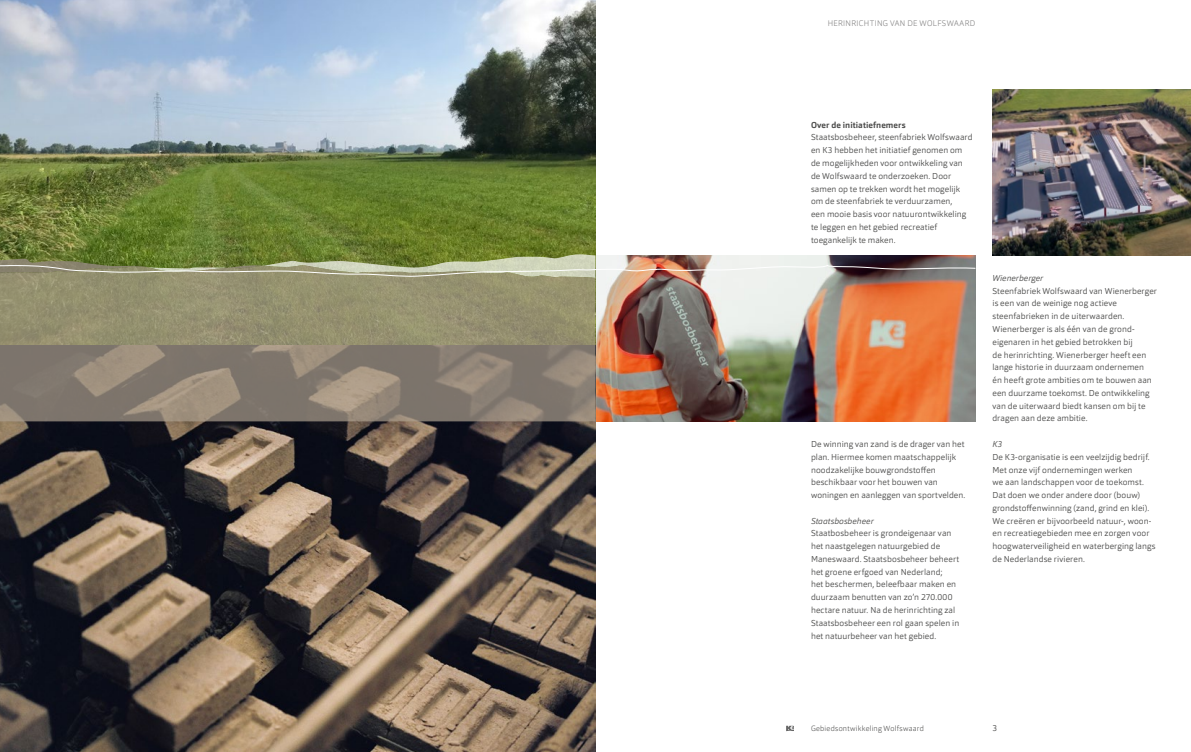
<style>
.page{position:relative;width:1191px;height:752px;background:#fff}
.page>*{position:absolute;margin:0;border:0;box-sizing:border-box;transform-origin:0 0}
.t1{font:300 8.5px/12.8px "Orgon";letter-spacing:.005em;color:#4a4a49}
.t2{font:italic 300 8.5px "Orgon";letter-spacing:.01em;color:#4a4a49}
.t3{font:700 8.5px "Orgon";letter-spacing:.01em;color:#4a4a49}
.t4{font:200 8px "Orgon";letter-spacing:.02em;color:#7f7e7e}
.t5{font:200 7.5px "Orgon";letter-spacing:.01em;color:#4a4a49}
</style>
<div class="page">
<svg style="left:786px;top:725px;width:8px;height:5px"></svg>
<img style="left:595px;top:278px;width:380px;height:143px">
<img style="left:0;top:0;width:595px;height:751px">
<svg style="left:0;top:278px;width:595px;height:143px;background:#8e8771"></svg>
<img style="left:0;top:254px;width:976px;height:24px">
<img style="left:992px;top:89px;width:199px;height:166px">
<p class="t4" style="left:827px;top:18px;width:149px">HERINRICHTING VAN DE WOLFSWAARD</p>
<p class="t3" style="left:811px;top:119px;width:96px">Over de initiatiefnemers</p>
<p class="t1" style="left:811px;top:131px;width:163px">Staatsbosbeheer, steenfabriek Wolfswaard en K3 hebben het initiatief genomen om de mogelijkheden voor ontwikkeling van de Wolfswaard te onderzoeken. Door samen op te trekken wordt het mogelijk om de steenfabriek te verduurzamen,<br>een mooie basis voor natuurontwikkeling te leggen en het gebied recreatief toegankelijk te maken.</p>
<p class="t1" style="left:811px;top:437px;width:156px">De winning van zand is de drager van het plan. Hiermee komen maatschappelijk noodzakelijke bouwgrondstoffen beschikbaar voor het bouwen van woningen en aanleggen van sportvelden.</p>
<p class="t2" style="left:811px;top:515px;width:64px">Staatsbosbeheer</p>
<p class="t1" style="left:811px;top:526px;width:150px">Staatbosbeheer is grondeigenaar van het naastgelegen natuurgebied de Maneswaard. Staatsbosbeheer beheert het groene erfgoed van Nederland;<br>het beschermen, beleefbaar maken en duurzaam benutten van zo’n 270.000 hectare natuur. Na de herinrichting zal Staatsbosbeheer een rol gaan spelen in het natuurbeheer van het gebied.</p>
<p class="t2" style="left:992px;top:272px;width:52px">Wienerberger</p>
<p class="t1" style="left:992px;top:284px;width:166px">Steenfabriek Wolfswaard van Wienerberger is een van de weinige nog actieve steenfabrieken in de uiterwaarden.<br>Wienerberger is als één van de grond&shy;eigenaren in het gebied betrokken bij<br>de herinrichting. Wienerberger heeft een lange historie in duurzaam ondernemen<br>én heeft grote ambities om te bouwen aan een duurzame toekomst. De ontwikkeling van de uiterwaard biedt kansen om bij te dragen aan deze ambitie.</p>
<p class="t2" style="left:992px;top:438px;width:11px">K3</p>
<p class="t1" style="left:992px;top:450px;width:164px">De K3-organisatie is een veelzijdig bedrijf.<br>Met onze vijf ondernemingen werken<br>we aan landschappen voor de toekomst.<br>Dat doen we onder andere door (bouw) grondstoffenwinning (zand, grind en klei).<br>We creëren er bijvoorbeeld natuur-, woon&shy;en recreatiegebieden mee en zorgen voor hoogwaterveiligheid en waterberging langs de Nederlandse rivieren.</p>
<p class="t5" style="left:811px;top:723px;width:115px">Gebiedsontwikkeling Wolfswaard</p>
<p class="t1" style="left:992px;top:721px;width:6px">3</p>
</div>
